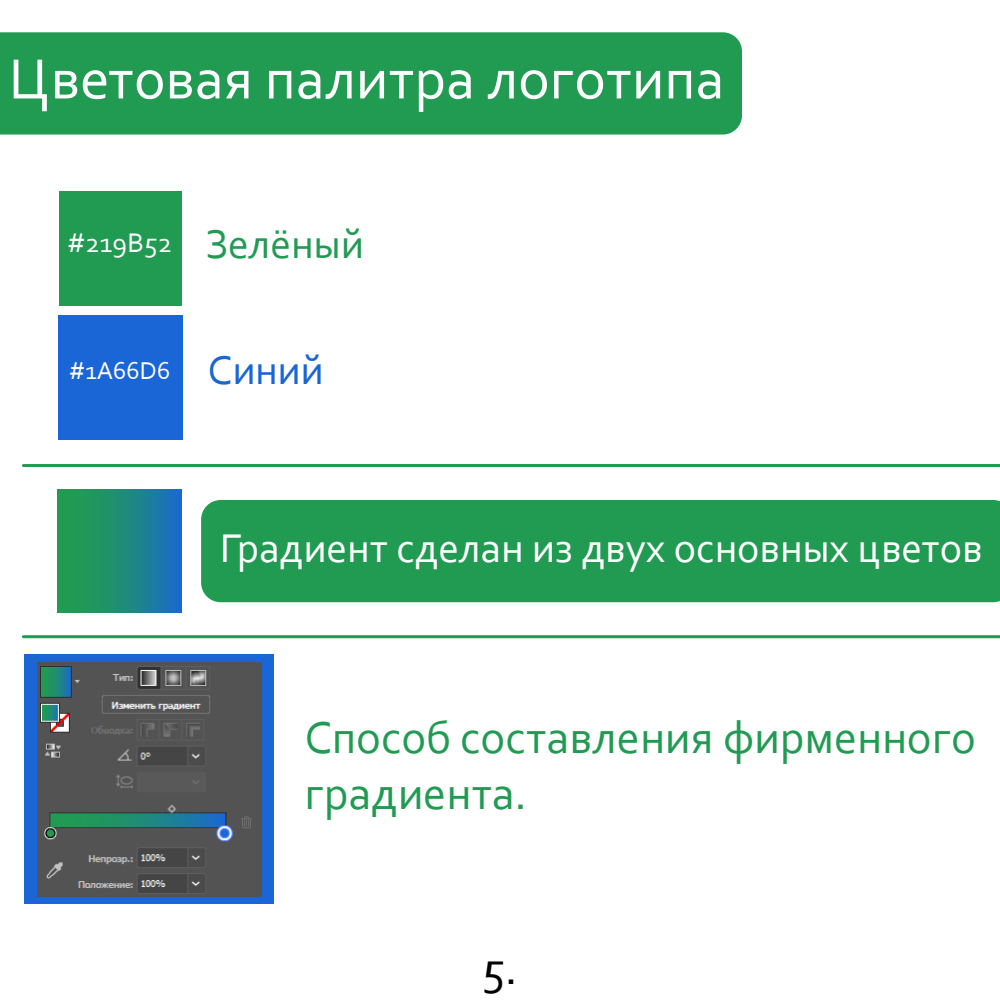
<style>
.page{position:relative;width:1000px;height:1000px;background:#fff}
.page>*{position:absolute;margin:0;border:0;box-sizing:border-box;transform-origin:0 0}
.t1{font:59.3px "Corbel";color:#fff}
.t2{font:48px "Corbel";color:#000}
.t3{font:46.7px/56px "Corbel";color:#219b52}
.t4{font:42px "Corbel";color:#fff}
.t5{font:42px "Corbel";color:#219b52}
.t6{font:42px "Corbel";color:#1a66d6}
.t7{font:28.2px "Corbel";color:#fff}
.t8{font:25.5px "Corbel";color:#fff}
</style>
<div class="page">
<div style="left:25px;top:654px;width:249px;height:250px;background:#1a66d6"></div>
<div style="left:59px;top:191px;width:122px;height:115px;background:#219b52"></div>
<div style="left:58px;top:316px;width:124px;height:124px;background:#1a66d6"></div>
<svg style="left:58px;top:489px;width:123px;height:124px;background:#1e897c"></svg>
<div style="left:0;top:32px;width:742px;height:103px;background:#219b52"></div>
<div style="left:201px;top:500px;width:799px;height:102px;background:#219b52"></div>
<hr style="left:22px;top:464px;width:978px;height:3px;background:#219b52">
<svg style="left:22px;top:635px;width:978px;height:3px;background:#30a15d"></svg>
<img style="left:37px;top:662px;width:225px;height:234px">
<p class="t1" style="left:9px;top:42px;width:717px">Цветовая палитра логотипа</p>
<p class="t7" style="left:67px;top:225px;width:107px">#219B52</p>
<p class="t5" style="left:206px;top:218px;width:160px">Зелёный</p>
<p class="t8" style="left:69px;top:354px;width:103px">#1A66D6</p>
<p class="t6" style="left:208px;top:344px;width:118px">Синий</p>
<p class="t4" style="left:220px;top:522px;width:764px">Градиент сделан из двух основных цветов</p>
<p class="t3" style="left:304px;top:708px;width:673px">Способ составления фирменного градиента.</p>
<p class="t2" style="left:482px;top:939px;width:37px">5.</p>
</div>
